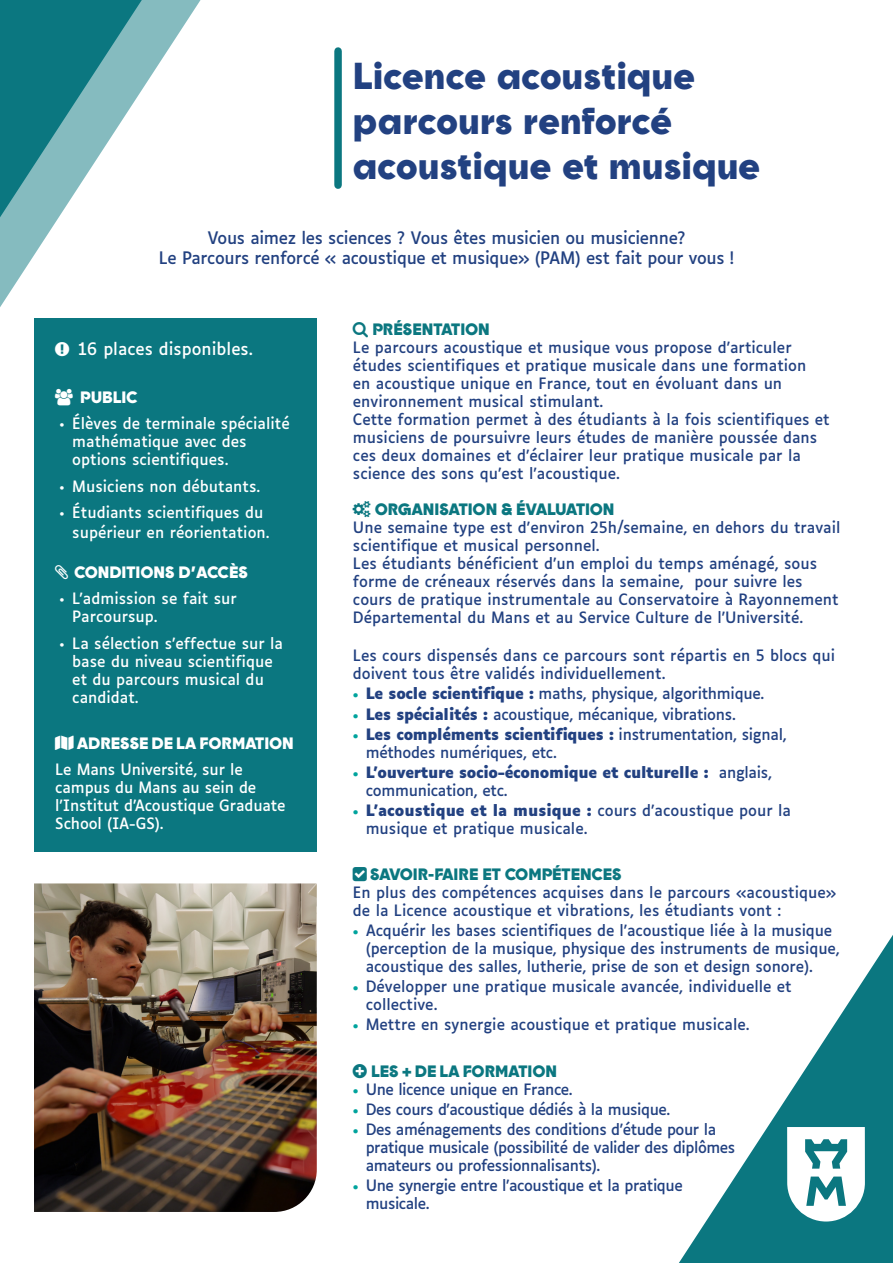
<style>
.page{position:relative;width:893px;height:1263px;background:#fff}
.page>*{position:absolute;margin:0;border:0;box-sizing:border-box;transform-origin:0 0}
.t1{font:900 37.5px/45px "Goia Display";letter-spacing:.005em;color:#224181}
.t2{font:16.5px "Luciole";letter-spacing:-.02em;color:#224181}
.t3{font:900 16.5px "Goia Display";letter-spacing:-.01em;color:#0b7780}
.t4{font:900 16.5px "Goia Display";letter-spacing:-.01em;color:#fff}
.t5{font:16.5px "Luciole";color:#fff}
.t6{font:15px/18px "Luciole";color:#224181}
.t7{font:15px/18px "Luciole";color:#fff}
.t8{font:15px/18px "Luciole";letter-spacing:-.03em;color:#224181}
.t9{font:15px/18px "Luciole";letter-spacing:-.02em;color:#224181}
.t10{font:700 15px/18px "Luciole";letter-spacing:-.02em;color:#224181}
.s1{font-family:"Effra";font-weight:700;color:#00a39d}
.s2{font-weight:700}
.s3{font-family:"Effra";color:#00a39d}
.s4{font-weight:400}
</style>
<div class="page">
<div style="left:34px;top:318px;width:283px;height:533px;background:#0b7780"></div>
<svg style="left:679px;top:935px;width:214px;height:328px"></svg>
<svg style="left:0;top:0;width:201px;height:307px"></svg>
<svg style="left:0;top:0;width:142px;height:217px"></svg>
<div style="left:334px;top:51px;width:8px;height:134px;background:#0b7780"></div>
<svg style="left:787px;top:1127px;width:78px;height:94px"></svg>
<img style="left:34px;top:883px;width:283px;height:329px">
<p class="t1" style="left:353px;top:52px;width:344px">Licence acoustique</p>
<p class="t1" style="left:353px;top:97px;width:409px">parcours renforcé acoustique et musique</p>
<p class="t2" style="left:207px;top:223px;width:480px">Vous aimez les sciences ? Vous êtes musicien ou musicienne?</p>
<p class="t2" style="left:159px;top:243px;width:577px">Le Parcours renforcé « acoustique et musique» (PAM) est fait pour vous !</p>
<p class="t5" style="left:78px;top:333px;width:176px">16 places disponibles.</p>
<p class="t4" style="left:80px;top:386px;width:59px">PUBLIC</p>
<p class="t7" style="left:72px;top:413px;width:219px;text-indent:-13px">• Élèves de terminale spécialité mathématique avec des options scientifiques.</p>
<p class="t7" style="left:60px;top:476px;width:202px">• Musiciens non débutants.</p>
<p class="t7" style="left:72px;top:501px;width:199px;line-height:19.8px;text-indent:-13px">• Étudiants scientifiques du supérieur en réorientation.</p>
<p class="t4" style="left:74px;top:561px;width:175px">CONDITIONS D’ACCÈS</p>
<p class="t7" style="left:72px;top:588px;width:166px;text-indent:-13px">• L’admission se fait sur<br>Parcoursup.</p>
<p class="t7" style="left:72px;top:633px;width:212px;text-indent:-13px">• La sélection s’effectue sur la base du niveau scientifique et du parcours musical du candidat.</p>
<p class="t4" style="left:77px;top:732px;width:218px">ADRESSE DE LA FORMATION</p>
<p class="t7" style="left:55px;top:759px;width:232px">Le Mans Université, sur le campus du Mans au sein de l’Institut d’Acoustique Graduate<br>School (IA-GS).</p>
<p class="t3" style="left:372px;top:318px;width:119px">PRÉSENTATION</p>
<p class="t6" style="left:353px;top:337px;width:455px">Le parcours acoustique et musique vous propose d’articuler études scientifiques et pratique musicale dans une formation en acoustique unique en France, tout en évoluant dans un environnement musical stimulant.</p>
<p class="t6" style="left:353px;top:409px;width:478px">Cette formation permet à des étudiants à la fois scientifiques et musiciens de poursuivre leurs études de manière poussée dans ces deux domaines et d’éclairer leur pratique musicale par la science des sons qu’est l’acoustique.</p>
<p class="t3" style="left:375px;top:498px;width:241px">ORGANISATION &amp; ÉVALUATION</p>
<p class="t6" style="left:353px;top:517px;width:489px">Une semaine type est d’environ 25h/semaine, en dehors du travail scientifique et musical personnel.<br>Les étudiants bénéficient d’un emploi du temps aménagé, sous forme de créneaux réservés dans la semaine, pour suivre les cours de pratique instrumentale au Conservatoire à Rayonnement Départemental du Mans et au Service Culture de l’Université.</p>
<p class="t6" style="left:353px;top:645px;width:484px">Les cours dispensés dans ce parcours sont répartis en 5 blocs qui doivent tous être validés individuellement.</p>
<p class="t9" style="left:353px;top:683px;width:413px"><span class="s1">•</span> <span class="s2">Le socle scientifique :</span> maths, physique, algorithmique.</p>
<p class="t9" style="left:353px;top:704px;width:384px"><span class="s1">•</span> <span class="s2">Les spécialités :</span> acoustique, mécanique, vibrations.</p>
<p class="t9" style="left:366px;top:724px;width:422px;text-indent:-13px"><span class="s1">•</span> <span class="s2">Les compléments scientifiques :</span> instrumentation, signal, méthodes numériques, etc.</p>
<p class="t10" style="left:366px;top:764px;width:408px;text-indent:-13px"><span class="s3">•</span> L’ouverture socio-économique et culturelle : <span class="s4">anglais, communication, etc.</span></p>
<p class="t6" style="left:366px;top:800px;width:427px;text-indent:-13px"><span class="s1">•</span> <span class="s2">L’acoustique et la musique :</span> cours d’acoustique pour la musique et pratique musicale.</p>
<p class="t3" style="left:370px;top:863px;width:253px">SAVOIR-FAIRE ET COMPÉTENCES</p>
<p class="t6" style="left:353px;top:882px;width:485px">En plus des compétences acquises dans le parcours «acoustique» de la Licence acoustique et vibrations, les étudiants vont :</p>
<p class="t6" style="left:366px;top:920px;width:475px;text-indent:-13px"><span class="s1">•</span> Acquérir les bases scientifiques de l’acoustique liée à la musique (perception de la musique, physique des instruments de musique, acoustique des salles, lutherie, prise de son et design sonore).</p>
<p class="t6" style="left:366px;top:976px;width:428px;text-indent:-13px"><span class="s1">•</span> Développer une pratique musicale avancée, individuelle et collective.</p>
<p class="t6" style="left:353px;top:1014px;width:398px"><span class="s1">•</span> Mettre en synergie acoustique et pratique musicale.</p>
<p class="t3" style="left:371px;top:1060px;width:187px">LES + DE LA FORMATION</p>
<p class="t8" style="left:353px;top:1079px;width:221px"><span class="s1">•</span> Une licence unique en France.</p>
<p class="t8" style="left:353px;top:1099px;width:319px"><span class="s1">•</span> Des cours d’acoustique dédiés à la musique.</p>
<p class="t8" style="left:366px;top:1119px;width:371px;text-indent:-13px"><span class="s1">•</span> Des aménagements des conditions d’étude pour la pratique musicale (possibilité de valider des diplômes amateurs ou professionnalisants).</p>
<p class="t8" style="left:366px;top:1175px;width:319px;text-indent:-13px"><span class="s1">•</span> Une synergie entre l’acoustique et la pratique musicale.</p>
</div>
